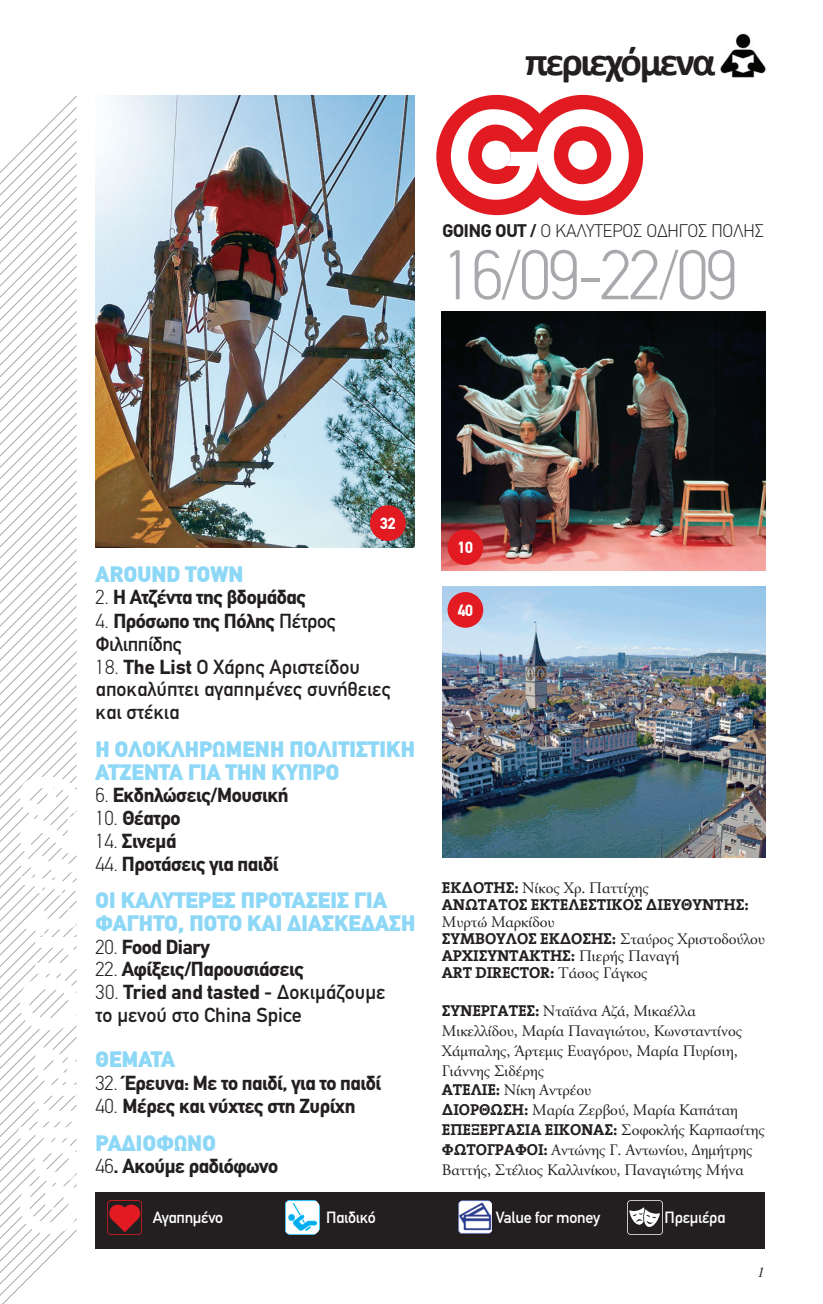
<style>
.page{position:relative;width:823px;height:1304px;background:#fff}
.page>*{position:absolute;margin:0;border:0;box-sizing:border-box;transform-origin:0 0}
.t1{font:700 88.6px "Calibri";letter-spacing:-.06em;color:#fff}
.t2{font:300 68.8px "CF Din";letter-spacing:-.05em;color:#a8a9ad}
.t3{font:700 40px "Calibri";letter-spacing:-.06em;color:#231f20}
.t4{font:900 22px/22.8px "CF Din";letter-spacing:.01em;color:#8dd7f7}
.t5{font:700 20px "CF Din";letter-spacing:-.02em;color:#231f20}
.t6{font:20px/22.8px "CF Din";color:#231f20}
.t7{font:20px/22.8px "CF Din";letter-spacing:-.02em;color:#231f20}
.t8{font:300 18px "CF Din";letter-spacing:-.01em;color:#231f20}
.t9{font:16px/19.8px "CF Garamond";letter-spacing:-.005em;color:#231f20}
.t10{font:700 16px/17px "C Dr The Serif 03";letter-spacing:-.005em;color:#231f20}
.t11{font:16px "CF Din";letter-spacing:-.02em;color:#fff}
.t12{font:700 16px "CF Din";color:#fff}
.t13{font:14px "UB Baskerville Italic";color:#231f20}
.s1{font-weight:700}
.s2{font-weight:300}
.s3{font-family:"CF Garamond";font-weight:400}
.s4{font-family:"C Dr The Serif 03";font-weight:700}
</style>
<div class="page">
<svg style="left:0;top:95px;width:77px;height:1209px"></svg>
<img style="left:442px;top:586px;width:323px;height:271px">
<img style="left:96px;top:96px;width:318px;height:451px">
<img style="left:442px;top:311px;width:323px;height:260px">
<img style="left:720px;top:33px;width:46px;height:45px">
<div style="left:436px;top:95px;width:121px;height:120px;border:29px solid #e21a21;border-radius:45px"></div>
<div style="left:523px;top:95px;width:120px;height:120px;border:29px solid #e21a21;border-radius:45px"></div>
<svg style="left:451px;top:109px;width:178px;height:92px"></svg>
<div style="left:370px;top:505px;width:36px;height:36px;background:#e21a21;border-radius:50%"></div>
<div style="left:447px;top:529px;width:36px;height:36px;background:#e21a21;border-radius:50%"></div>
<div style="left:447px;top:592px;width:36px;height:36px;background:#e21a21;border-radius:50%"></div>
<div style="left:96px;top:1191px;width:669px;height:57px;background:#231f20"></div>
<img style="left:107px;top:1200px;width:35px;height:34px">
<img style="left:286px;top:1200px;width:33px;height:34px">
<img style="left:458px;top:1200px;width:34px;height:34px">
<img style="left:628px;top:1200px;width:34px;height:34px">
<p class="t3" style="left:525px;top:36px;width:192px">περιεχόμενα</p>
<p class="t8" style="left:442px;top:224px;width:323px"><span class="s1">GOING OUT /</span> Ο ΚΑΛΥΤΕΡΟΣ ΟΔΗΓΟΣ ΠΟΛΗΣ</p>
<p class="t2" style="left:442px;top:250px;width:297px">16/09-22/09</p>
<p class="t12" style="left:380px;top:517px;width:17px">32</p>
<p class="t12" style="left:458px;top:541px;width:17px">10</p>
<p class="t4" style="left:96px;top:565px;width:149px">AROUND TOWN</p>
<p class="t5" style="left:96px;top:590px;width:212px"><span class="s2">2.</span> Η Ατζέντα της βδομάδας</p>
<p class="t7" style="left:96px;top:611px;width:242px"><span class="s2">4.</span> <span class="s1">Πρόσωπο της Πόλης</span> Πέτρος<br>Φιλιππίδης</p>
<p class="t6" style="left:96px;top:657px;width:296px"><span class="s2">18.</span> <span class="s1">The List</span> Ο Χάρης Αριστείδου αποκαλύπτει αγαπημένες συνήθειες και στέκια</p>
<p class="t4" style="left:96px;top:740px;width:321px">Η ΟΛΟΚΛΗΡΩΜΕΝΗ ΠΟΛΙΤΙΣΤΙΚΗ<br>ΑΤΖΕΝΤΑ ΓΙΑ ΤΗΝ ΚΥΠΡΟ</p>
<p class="t5" style="left:96px;top:788px;width:194px"><span class="s2">6.</span> Εκδηλώσεις/Μουσική</p>
<p class="t5" style="left:96px;top:810px;width:86px"><span class="s2">10.</span> Θέατρο</p>
<p class="t5" style="left:96px;top:833px;width:82px"><span class="s2">14.</span> Σινεμά</p>
<p class="t5" style="left:96px;top:856px;width:184px"><span class="s2">44.</span> Προτάσεις για παιδί</p>
<p class="t4" style="left:96px;top:891px;width:321px">OΙ ΚΑΛΥΤΕΡΕΣ ΠΡΟΤΑΣΕΙΣ ΓΙΑ<br>ΦΑΓΗΤΟ, ΠΟΤΟ ΚΑΙ ΔΙΑΣΚΕΔΑΣΗ</p>
<p class="t5" style="left:96px;top:939px;width:116px"><span class="s2">20.</span> Food Diary</p>
<p class="t5" style="left:96px;top:962px;width:210px"><span class="s2">22.</span> Αφίξεις/Παρουσιάσεις</p>
<p class="t6" style="left:96px;top:982px;width:291px"><span class="s2">30.</span> <span class="s1">Tried and tasted</span> - Δοκιμάζουμε το μενού στο China Spice</p>
<p class="t4" style="left:96px;top:1050px;width:81px">ΘΕΜΑΤΑ</p>
<p class="t5" style="left:96px;top:1076px;width:287px"><span class="s2">32.</span> Έρευνα: Με το παιδί, για το παιδί</p>
<p class="t5" style="left:96px;top:1098px;width:261px"><span class="s2">40.</span> Μέρες και νύχτες στη Ζυρίχη</p>
<p class="t4" style="left:96px;top:1133px;width:122px">ΡΑΔΙΟΦΩΝΟ</p>
<p class="t5" style="left:96px;top:1159px;width:184px"><span class="s2">46</span>. Ακούμε ραδιόφωνο</p>
<p class="t12" style="left:458px;top:605px;width:17px">40</p>
<p class="t1" style="left:-7px;top:1237px;width:465px;rotate:-90deg">Going Out #29</p>
<p class="t10" style="left:442px;top:880px;width:325px">EΚ∆ΟΤΗΣ: <span class="s3">Νίκος Χρ. Παττίχης<br></span>ΑΝΩΤΑΤΟΣ ΕΚΤΕΛΕΣΤΙΚΟΣ ∆ΙΕΥΘΥΝΤΗΣ:<br><span class="s3">Μυρτώ Μαρκίδου<br></span>ΣΥΜΒΟΥΛΟΣ ΕΚ∆ΟΣΗΣ: <span class="s3">Σταύρος Χριστοδούλου<br></span>ΑΡΧΙΣΥΝΤΑΚΤΗΣ: <span class="s3">Πιερής Παναγή<br></span>ART DIRECTOR: <span class="s3">Τάσος Γάγκος</span></p>
<p class="t9" style="left:442px;top:1002px;width:325px"><span class="s4">ΣΥΝΕΡΓΑΤΕΣ:</span> Νταϊάνα Αζά, Μικαέλλα Μικελλίδου, Μαρία Παναγιώτου, Κωνσταντίνος Χάμπαλης, Άρτεμις Ευαγόρου, Μαρία Πυρίσιη, Γιάννης Σιδέρης<br><span class="s4">ΑΤΕΛΙΕ:</span> Νίκη Αντρέου<br><span class="s4">∆ΙΟΡΘΩΣΗ:</span> Μαρία Ζερβού, Μαρία Καπάταη <span class="s4">EΠΕΞΕΡΓΑΣΙΑ ΕΙΚΟΝΑΣ:</span> Σοφοκλής Καρπασίτης <span class="s4">ΦΩΤΟΓΡΑΦΟΙ:</span> Αντώνης Γ. Αντωνίου, Δημήτρης Βαττής, Στέλιος Καλλινίκου, Παναγιώτης Μήνα</p>
<p class="t11" style="left:153px;top:1211px;width:72px">Αγαπημένο</p>
<p class="t11" style="left:326px;top:1211px;width:51px">Παιδικό</p>
<p class="t11" style="left:496px;top:1211px;width:106px">Value for money</p>
<p class="t11" style="left:665px;top:1211px;width:62px">Πρεμιέρα</p>
<p class="t13" style="left:757px;top:1264px;width:9px">1</p>
</div>
